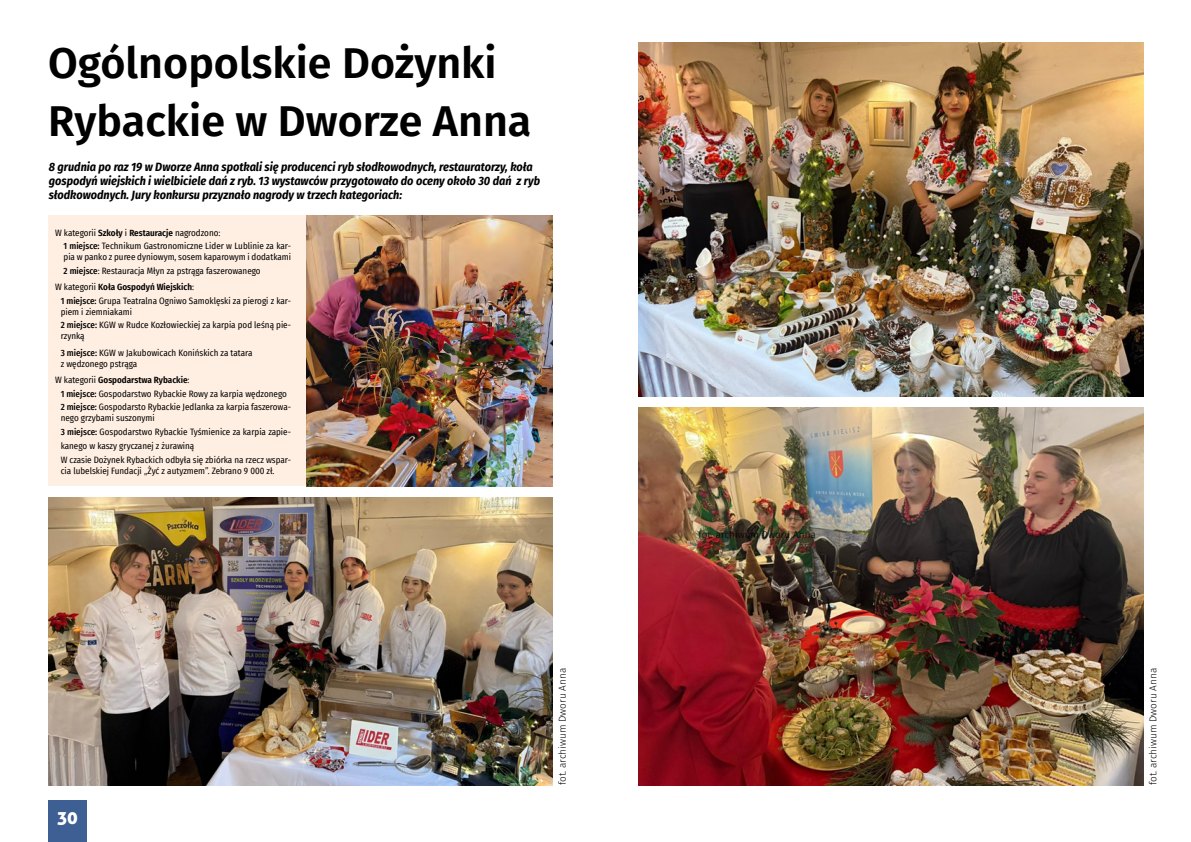
<style>
.page{position:relative;width:1191px;height:842px;background:#fff}
.page>*{position:absolute;margin:0;border:0;box-sizing:border-box;transform-origin:0 0}
.t1{font:600 43px/57px "Fira Sans";color:#000}
.t2{font:18px "Aller Display";color:#fff}
.t3{font:italic 700 12px/14.4px "Fira Sans Condensed";color:#000}
.t4{font:300 10px "Fira Sans";color:#000}
.t5{font:9px/13.6px "Fira Sans Condensed";color:#000}
.s1{font-weight:600}
.s2{font-weight:500}
</style>
<div class="page">
<div style="left:48px;top:800px;width:39px;height:42px;background:#3e5f93"></div>
<div style="left:48px;top:215px;width:299px;height:271px;background:#ffefe2"></div>
<img style="left:49px;top:497px;width:503px;height:288px">
<img style="left:639px;top:407px;width:504px;height:378px">
<img style="left:639px;top:43px;width:504px;height:354px">
<img style="left:306px;top:215px;width:247px;height:271px">
<h1 class="t1" style="left:48px;top:32px;width:485px">Ogólnopolskie Dożynki<br>Rybackie w Dworze Anna</h1>
<p class="t3" style="left:49px;top:159px;width:492px">8 grudnia po raz 19 w Dworze Anna spotkali się producenci ryb słodkowodnych, restauratorzy, koła gospodyń wiejskich i wielbiciele dań z ryb. 13 wystawców przygotowało do oceny około 30 dań z ryb słodkowodnych. Jury konkursu przyznało nagrody w trzech kategoriach:</p>
<p class="t5" style="left:64px;top:226px;width:229px;text-indent:-9px">W kategorii <span class="s1">Szkoły</span> i <span class="s1">Restauracje</span> nagrodzono:<br><span class="s2">1 miejsce:</span> Technikum Gastronomiczne Lider w Lublinie za kar-</p>
<p class="t5" style="left:64px;top:250px;width:229px">pia w panko z puree dyniowym, sosem kaparowym i dodatkami<br><span class="s2">2 miejsce</span>: Restauracja Młyn za pstrąga faszerowanego</p>
<p class="t5" style="left:61px;top:280px;width:232px;text-indent:-6px">W kategorii <span class="s1">Koła Gospodyń Wiejskich</span>:<br><span class="s2">1 miejsce:</span> Grupa Teatralna Ogniwo Samoklęski za pierogi z kar-</p>
<p class="t5" style="left:61px;top:305px;width:73px">piem i ziemniakami<br><span class="s2">2 miejsce:</span> kgw</p>
<p class="t5" style="left:118px;top:318px;width:174px">w Rudce Kozłowieckiej za karpia pod leśną pie-</p>
<p class="t5" style="left:61px;top:328px;width:45px;line-height:16.5px">rzynką<br><span class="s2">3 miejsce:</span> kgw</p>
<p class="t5" style="left:61px;top:347px;width:193px;line-height:10.8px;text-indent:57px">w Jakubowicach Konińskich za tatara z wędzonego pstrąga</p>
<p class="t5" style="left:61px;top:373px;width:232px;text-indent:-6px">W kategorii <span class="s1">Gospodarstwa Rybackie</span>:<br><span class="s2">1 miejsce:</span> Gospodarstwo Rybackie Rowy za karpia wędzonego<br><span class="s2">2 miejsce:</span> Gospodarsto Rybackie Jedlanka za karpia faszerowa-</p>
<p class="t5" style="left:61px;top:411px;width:232px;line-height:13.9px">nego grzybami suszonymi<br><span class="s2">3 miejsce:</span> Gospodarstwo Rybackie Tyśmienice za karpia zapie&shy;kanego w kaszy gryczanej z żurawiną<br>W czasie Dożynek Rybackich odbyła się zbiórka na rzecz wspar-</p>
<p class="t5" style="left:61px;top:463px;width:215px">cia lubelskiej Fundacji „Żyć z autyzmem”. Zebrano 9 000 zł.</p>
<p class="t4" style="left:698px;top:527px;width:119px">fot. archiwum Dworu Anna</p>
<h2 class="t2" style="left:58px;top:806px;width:22px">30</h2>
<p class="t4" style="left:555px;top:785px;width:119px;rotate:-90deg">fot. archiwum Dworu Anna</p>
<p class="t4" style="left:1145px;top:785px;width:119px;rotate:-90deg">fot. archiwum Dworu Anna</p>
</div>
